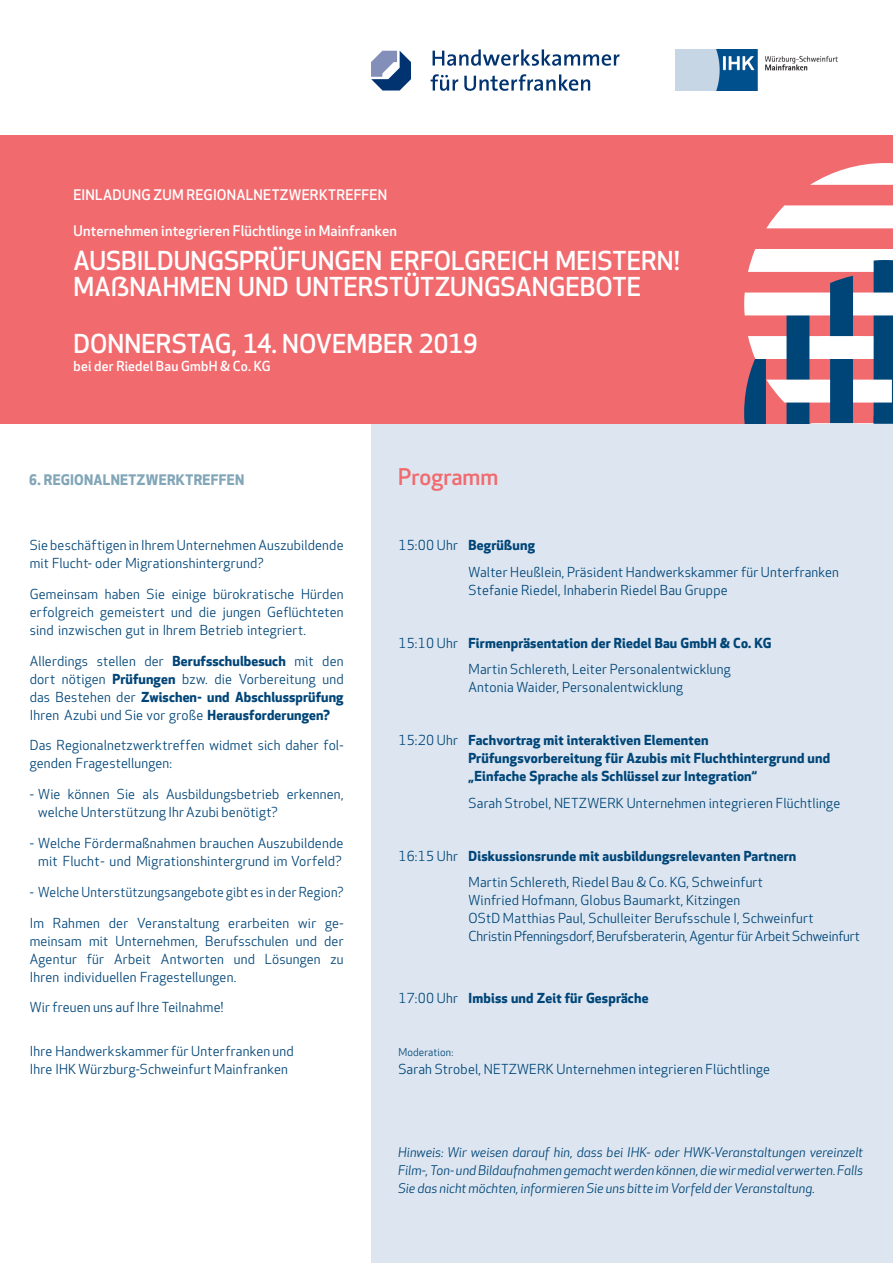
<style>
.page{position:relative;width:893px;height:1263px;background:#fff}
.page>*{position:absolute;margin:0;border:0;box-sizing:border-box;transform-origin:0 0}
.NUiF_Fließtext_9_13{font:500 25.5px/25.5px "Apex New";letter-spacing:.005em;color:#fff}
.NUiF_Fließtext_9_13-2{font:500 22.5px "Apex New";color:#f16a6e}
.NUiF_Fließtext_9_13-3{font:500 14.25px "Apex New";letter-spacing:.01em;color:#fff}
.NUiF_Fließtext_9_13-4{font:700 14.25px "Apex New";letter-spacing:.02em;color:#82a6b8}
.NUiF_Fließtext_9_13-5{font:13.5px/18px "Apex New";letter-spacing:.015em;color:#004578}
.t1{font:700 13.5px/18px "Apex New";letter-spacing:.015em;color:#004578}
.NUiF_Fließtext_9_13-6{font:500 13.5px "Apex New";letter-spacing:.015em;color:#fff}
.NUiF_Fließtext_9_13-7{font:italic 13.05px/18px "Apex New";color:#004578;text-align:justify}
.t2{font:10.5px "Apex New";letter-spacing:.015em;color:#004578}
.s1{font-weight:700}
.s2{font-weight:400}
</style>
<div class="page">
<div style="left:371px;top:424px;width:522px;height:839px;background:#dde6f0"></div>
<div style="left:0;top:135px;width:893px;height:289px;background:#f16a6e"></div>
<svg style="left:766px;top:205px;width:127px;height:23px"></svg>
<svg style="left:810px;top:163px;width:83px;height:22px"></svg>
<svg style="left:744px;top:249px;width:149px;height:175px"></svg>
<hr style="left:892px;top:375px;width:1px;height:45px;background:#004578">
<img style="left:675px;top:50px;width:162px;height:41px">
<svg style="left:433px;top:49px;width:186px;height:17px"></svg>
<svg style="left:431px;top:74px;width:27px;height:17px"></svg>
<svg style="left:464px;top:74px;width:126px;height:17px"></svg>
<svg style="left:371px;top:51px;width:40px;height:40px"></svg>
<p class="NUiF_Fließtext_9_13-3" style="left:74px;top:187px;width:315px">EINLADUNG ZUM REGIONALNETZWERKTREFFEN</p>
<p class="NUiF_Fließtext_9_13-3" style="left:74px;top:223px;width:325px">Unternehmen integrieren Flüchtlinge in Mainfranken</p>
<p class="NUiF_Fließtext_9_13" style="left:74px;top:249px;width:608px">AUSBILDUNGSPRÜFUNGEN ERFOLGREICH MEISTERN!<br>MASNAHMEN UND UNTERSTÜTZUNGSANGEBOTE</p>
<p class="NUiF_Fließtext_9_13" style="left:74px;top:332px;width:406px">DONNERSTAG, 14. NOVEMBER 2019</p>
<p class="NUiF_Fließtext_9_13-6" style="left:74px;top:358px;width:198px">bei der Riedel Bau GmbH &amp; Co. KG</p>
<p class="NUiF_Fließtext_9_13-4" style="left:29px;top:471px;width:217px">6. REGIONALNETZWERKTREFFEN</p>
<p class="NUiF_Fließtext_9_13-5" style="left:30px;top:537px;width:315px">Sie beschäftigen in Ihrem Unternehmen Auszubildende mit Flucht- oder Migrationshintergrund?</p>
<p class="NUiF_Fließtext_9_13-5" style="left:30px;top:585px;width:315px;text-align:justify">Gemeinsam haben Sie einige bürokratische Hürden erfolgreich gemeistert und die jungen Geflüchteten sind inzwischen gut in Ihrem Betrieb integriert.</p>
<p class="NUiF_Fließtext_9_13-5" style="left:30px;top:652px;width:315px;text-align:justify">Allerdings stellen der <span class="s1">Berufsschulbesuch</span> mit den dort nötigen <span class="s1">Prüfungen</span> bzw. die Vorbereitung und das Bestehen der <span class="s1">Zwischen- und Abschlussprüfung </span>Ihren Azubi und Sie vor große <span class="s1">Herausforderungen?</span></p>
<p class="NUiF_Fließtext_9_13-5" style="left:30px;top:737px;width:315px">Das Regionalnetzwerktreffen widmet sich daher fol&shy;genden Fragestellungen:</p>
<p class="NUiF_Fließtext_9_13-5" style="left:38px;top:786px;width:307px;text-indent:-9px">- Wie können Sie als Ausbildungsbetrieb erkennen, welche Unterstützung Ihr Azubi benötigt?</p>
<p class="NUiF_Fließtext_9_13-5" style="left:30px;top:834px;width:315px;text-align:center">- Welche Fördermaßnahmen brauchen Auszubildende mit Flucht- und Migrationshintergrund im Vorfeld?</p>
<p class="NUiF_Fließtext_9_13-5" style="left:30px;top:883px;width:315px">- Welche Unterstützungsangebote gibt es in der Region?</p>
<p class="NUiF_Fließtext_9_13-5" style="left:30px;top:914px;width:315px;text-align:justify">Im Rahmen der Veranstaltung erarbeiten wir ge&shy;meinsam mit Unternehmen, Berufsschulen und der Agentur für Arbeit Antworten und Lösungen zu Ihren individuellen Fragestellungen.</p>
<p class="NUiF_Fließtext_9_13-5" style="left:30px;top:999px;width:195px">Wir freuen uns auf Ihre Teilnahme!</p>
<p class="NUiF_Fließtext_9_13-5" style="left:30px;top:1042px;width:265px">Ihre Handwerkskammer für Unterfranken und<br>Ihre IHK Würzburg-Schweinfurt Mainfranken</p>
<p class="NUiF_Fließtext_9_13-2" style="left:398px;top:464px;width:102px">Programm</p>
<p class="t1" style="left:398px;top:536px;width:138px"><span class="s2">15:00 Uhr</span> Begrüßung</p>
<p class="NUiF_Fließtext_9_13-5" style="left:469px;top:563px;width:372px">Walter Heußlein, Präsident Handwerkskammer für Unterfranken<br>Stefanie Riedel, Inhaberin Riedel Bau Gruppe</p>
<p class="t1" style="left:398px;top:634px;width:375px"><span class="s2">15:10 Uhr</span> Firmenpräsentation der Riedel Bau GmbH &amp; Co. KG</p>
<p class="NUiF_Fließtext_9_13-5" style="left:469px;top:661px;width:264px">Martin Schlereth, Leiter Personalentwicklung<br>Antonia Waider, Personalentwicklung</p>
<p class="t1" style="left:469px;top:731px;width:363px;text-indent:-70px"><span class="s2">15:20 Uhr</span> Fachvortrag mit interaktiven Elementen<br>Prüfungsvorbereitung für Azubis mit Fluchthintergrund und „Einfache Sprache als Schlüssel zur Integration“</p>
<p class="NUiF_Fließtext_9_13-5" style="left:469px;top:794px;width:373px">Sarah Strobel, NETZWERK Unternehmen integrieren Flüchtlinge</p>
<p class="t1" style="left:398px;top:847px;width:399px"><span class="s2">16:15 Uhr</span> Diskussionsrunde mit ausbildungsrelevanten Partnern</p>
<p class="NUiF_Fließtext_9_13-5" style="left:469px;top:874px;width:393px">Martin Schlereth, Riedel Bau &amp; Co. KG, Schweinfurt<br>Winfried Hofmann, Globus Baumarkt, Kitzingen<br>OStD Matthias Paul, Schulleiter Berufsschule I, Schweinfurt Christin Pfenningsdorf, Berufsberaterin, Agentur für Arbeit Schweinfurt</p>
<p class="t1" style="left:398px;top:989px;width:252px"><span class="s2">17:00 Uhr</span> Imbiss und Zeit für Gespräche</p>
<p class="t2" style="left:398px;top:1046px;width:56px">Moderation:</p>
<p class="NUiF_Fließtext_9_13-5" style="left:398px;top:1060px;width:373px">Sarah Strobel, NETZWERK Unternehmen integrieren Flüchtlinge</p>
<p class="NUiF_Fließtext_9_13-7" style="left:398px;top:1144px;width:467px">Hinweis: Wir weisen darauf hin, dass bei IHK- oder HWK-Veranstaltungen vereinzelt Film-, Ton- und Bildaufnahmen gemacht werden können, die wir medial verwerten. Falls Sie das nicht möchten, informieren Sie uns bitte im Vorfeld der Veranstaltung.</p>
</div>
